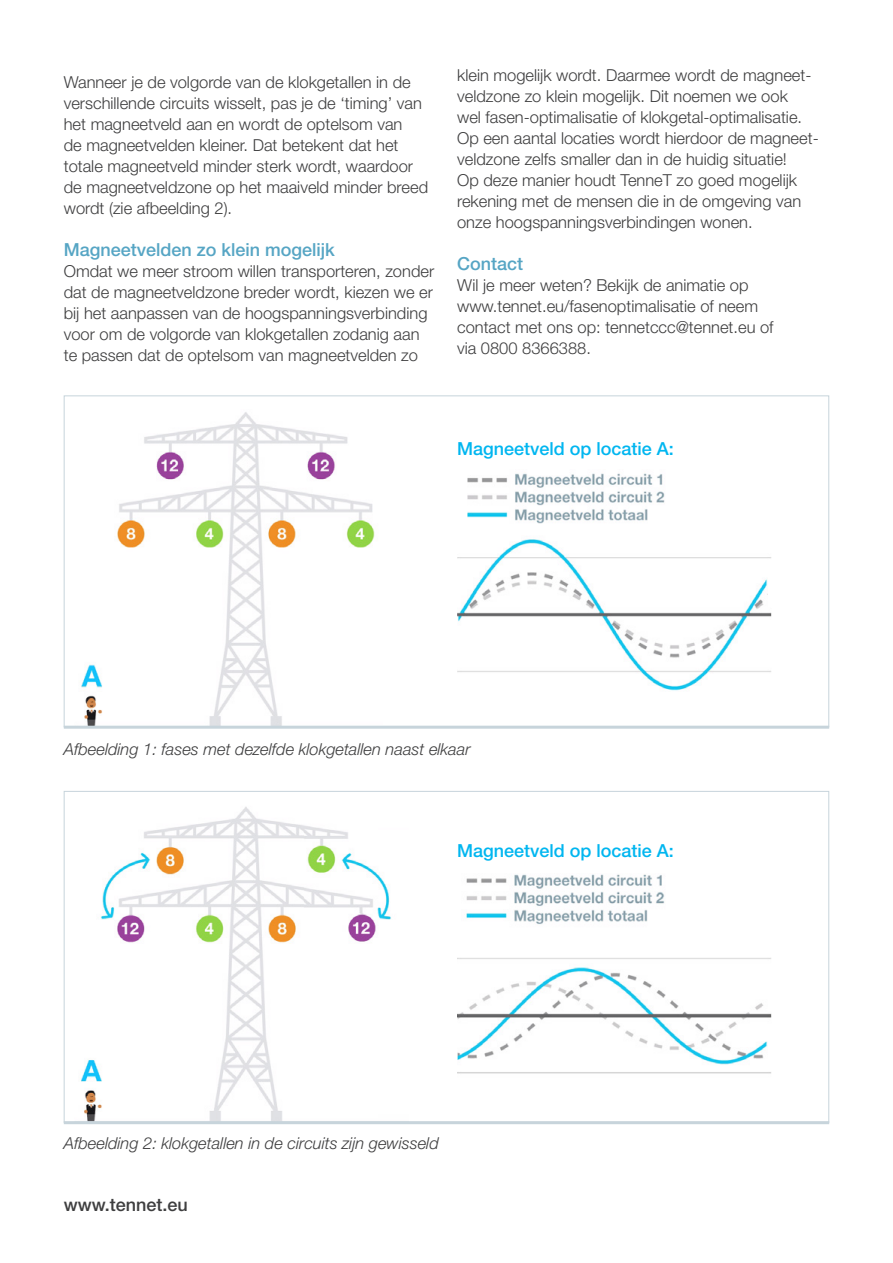
<style>
.page{position:relative;width:893px;height:1263px;background:#fff}
.page>*{position:absolute;margin:0;border:0;box-sizing:border-box;transform-origin:0 0}
.t1{font:500 18px "Helvetica Neue LT Pro";color:#00b6f0}
.t2{font:500 18px "Helvetica Neue LT Pro";color:#56a5c4}
.t3{font:500 18px "Helvetica Neue LT Pro";color:#3e3e3f}
.t4{font:300 16.5px/21px "Helvetica Neue LT Pro";color:#3e3e3f}
.t5{font:italic 300 16.5px "Helvetica Neue LT Pro";color:#3e3e3f}
</style>
<div class="page">
<img style="left:81px;top:807px;width:310px;height:314px">
<hr style="left:64px;top:1121px;width:765px;height:3px;background:#c7d4db">
<img style="left:457px;top:874px;width:314px;height:200px">
<img style="left:81px;top:412px;width:294px;height:313px">
<hr style="left:64px;top:726px;width:765px;height:3px;background:#c7d4db">
<img style="left:457px;top:473px;width:314px;height:218px">
<p class="t4" style="left:64px;top:72px;width:366px">Wanneer je de volgorde van de klokgetallen in de verschillende circuits wisselt, pas je de ‘timing’ van het magneetveld aan en wordt de optelsom van<br>de magneetvelden kleiner. Dat betekent dat het totale magneetveld minder sterk wordt, waardoor de magneetveldzone op het maaiveld minder breed wordt (zie afbeelding 2).</p>
<p class="t2" style="left:64px;top:239px;width:273px">Magneetvelden zo klein mogelijk</p>
<p class="t4" style="left:64px;top:261px;width:372px">Omdat we meer stroom willen transporteren, zonder dat de magneetveldzone breder wordt, kiezen we er bij het aanpassen van de hoogspanningsverbinding voor om de volgorde van klokgetallen zodanig aan te passen dat de optelsom van magneetvelden zo</p>
<p class="t4" style="left:457px;top:64px;width:363px">klein mogelijk wordt. Daarmee wordt de magneet&shy;veldzone zo klein mogelijk. Dit noemen we ook<br>wel fasen-optimalisatie of klokgetal-optimalisatie.<br>Op een aantal locaties wordt hierdoor de magneet&shy;veldzone zelfs smaller dan in de huidig situatie!<br>Op deze manier houdt TenneT zo goed mogelijk rekening met de mensen die in de omgeving van onze hoogspanningsverbindingen wonen.</p>
<p class="t2" style="left:457px;top:252px;width:68px">Contact</p>
<p class="t4" style="left:457px;top:274px;width:318px">Wil je meer weten? Bekijk de animatie op www.tennet.eu/fasenoptimalisatie of neem contact met ons op: tennetccc@tennet.eu of via 0800 8366388.</p>
<p class="t1" style="left:457px;top:438px;width:218px">Magneetveld op locatie A:</p>
<p class="t5" style="left:64px;top:740px;width:408px">Afbeelding 1: fases met dezelfde klokgetallen naast elkaar</p>
<p class="t1" style="left:457px;top:839px;width:218px">Magneetveld op locatie A:</p>
<p class="t5" style="left:64px;top:1134px;width:376px">Afbeelding 2: klokgetallen in de circuits zijn gewisseld</p>
<p class="t3" style="left:64px;top:1193px;width:126px">www.tennet.eu</p>
</div>
